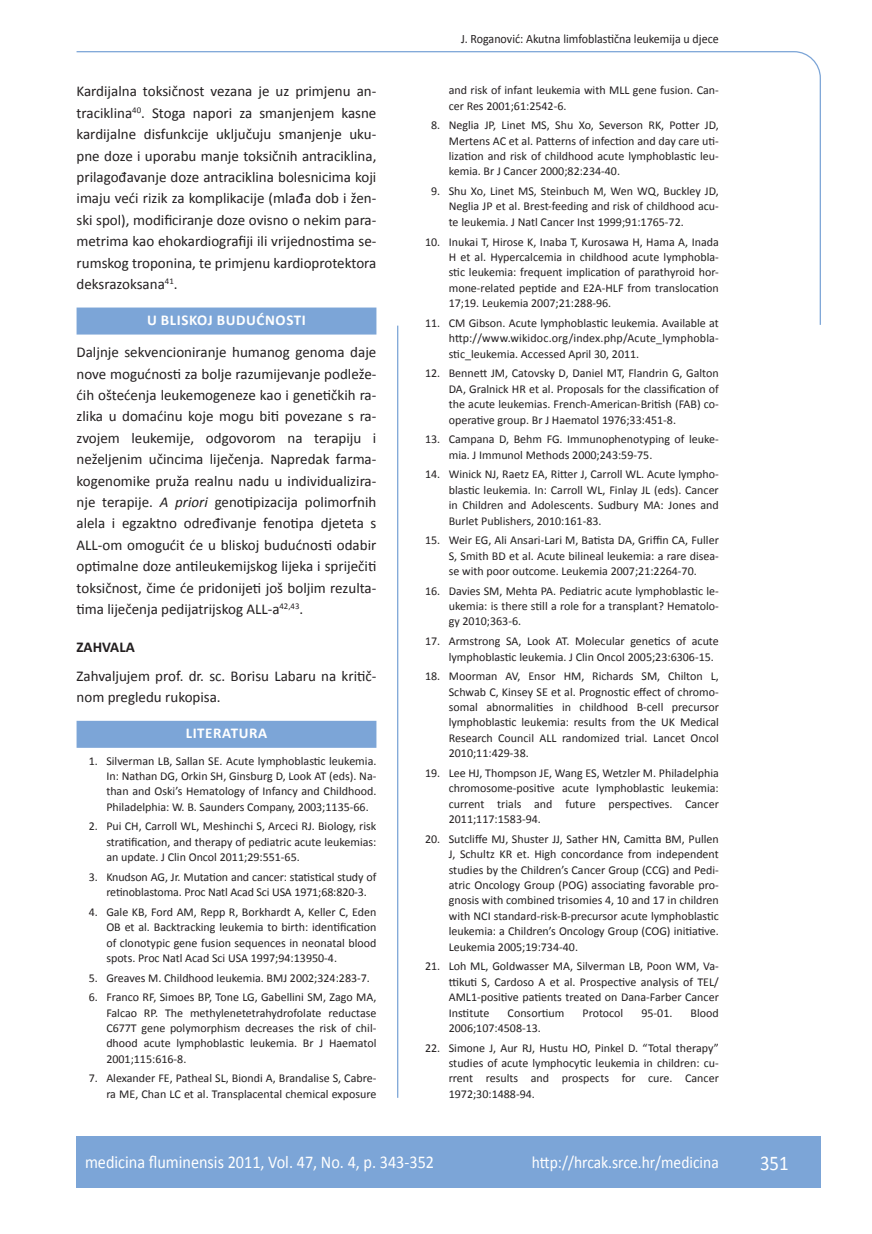
<style>
.page{position:relative;width:872px;height:1234px;background:#fff}
.page>*{position:absolute;margin:0;border:0;box-sizing:border-box;transform-origin:0 0}
.t1{font:21px "Calibri";color:#fff;scale:.9 1}
.t2{font:18px "Calibri";color:#fff;scale:.9 1}
.t3{font:17.25px "Calibri";color:#fff;scale:.9 1}
.osnovni_tekst{font:15px/21.5px "Calibri";color:#231f20;text-align:justify}
.naslov_ruler{font:700 15px "Calibri";letter-spacing:.04em;color:#fff}
.podnaslov{font:700 15px "Calibri";color:#231f20}
.glava{font:12.75px "Calibri";color:#231f20;scale:.94 1}
.literatura{font:12px/15.5px "Calibri";color:#231f20;text-align:justify}
.s1{font-style:italic}
</style>
<div class="page">
<svg style="left:76px;top:51px;width:745px;height:275px"></svg>
<hr style="left:397px;top:325px;width:1px;height:772px;background:#7ca5d7">
<div style="left:77px;top:1135px;width:744px;height:51px;background:#7ca5d7"></div>
<div style="left:77px;top:307px;width:299px;height:27px;background:#7ca5d7"></div>
<div style="left:77px;top:720px;width:299px;height:27px;background:#7ca5d7"></div>
<p class="osnovni_tekst" style="left:77px;top:80px;width:301px">Kardijalna toksičnost vezana je uz primjenu an&shy;traciklina<sup>40</sup>. Stoga napori za smanjenjem kasne kardijalne disfunkcije uključuju smanjenje uku&shy;pne doze i uporabu manje toksičnih antraciklina, prilagođavanje doze antraciklina bolesnicima koji imaju veći rizik za komplikacije (mlađa dob i žen&shy;ski spol), modificiranje doze ovisno o nekim para&shy;metrima kao ehokardiografiji ili vrijednostima se&shy;rumskog troponina, te primjenu kardioprotektora deksrazoksana<sup>41</sup>.</p>
<p class="naslov_ruler" style="left:147px;top:310px;width:160px">U BLISKOJ BUDUĆNOSTI</p>
<p class="osnovni_tekst" style="left:77px;top:341px;width:301px">Daljnje sekvencioniranje humanog genoma daje nove mogućnosti za bolje razumijevanje podleže&shy;ćih oštećenja leukemogeneze kao i genetičkih ra&shy;zlika u domaćinu koje mogu biti povezane s ra&shy;zvojem leukemije, odgovorom na terapiju i neželjenim učincima liječenja. Napredak farma&shy;kogenomike pruža realnu nadu u individualizira&shy;nje terapije. <span class="s1">A priori</span> genotipizacija polimorfnih alela i egzaktno određivanje fenotipa djeteta s ALL-om omogućit će u bliskoj budućnosti odabir optimalne doze antileukemijskog lijeka i spriječiti toksičnost, čime će pridonijeti još boljim rezulta&shy;tima liječenja pedijatrijskog ALL-a<sup>42,43</sup>.</p>
<p class="podnaslov" style="left:77px;top:638px;width:60px">ZAHVALA</p>
<p class="osnovni_tekst" style="left:77px;top:664px;width:301px">Zahvaljujem prof. dr. sc. Borisu Labaru na kritič&shy;nom pregledu rukopisa.</p>
<p class="naslov_ruler" style="left:186px;top:723px;width:83px">LITERATURA</p>
<p class="literatura" style="left:106px;top:752px;width:271px;text-indent:-18px">1. Silverman LB, Sallan SE. Acute lymphoblastic leukemia.<br>In: Nathan DG, Orkin SH, Ginsburg D, Look AT (eds). Na&shy;than and Oski’s Hematology of Infancy and Childhood.<br>Philadelphia: W. B. Saunders Company, 2003;1135-66.</p>
<p class="literatura" style="left:106px;top:817px;width:271px;text-indent:-18px">2. Pui CH, Carroll WL, Meshinchi S, Arceci RJ. Biology, risk stratification, and therapy of pediatric acute leukemias: an update. J Clin Oncol 2011;29:551-65.</p>
<p class="literatura" style="left:106px;top:868px;width:271px;text-indent:-17px">3. Knudson AG, Jr. Mutation and cancer: statistical study of retinoblastoma. Proc Natl Acad Sci USA 1971;68:820-3.</p>
<p class="literatura" style="left:106px;top:903px;width:271px;text-indent:-18px">4. Gale KB, Ford AM, Repp R, Borkhardt A, Keller C, Eden OB et al. Backtracking leukemia to birth: identification of clonotypic gene fusion sequences in neonatal blood spots. Proc Natl Acad Sci USA 1997;94:13950-4.</p>
<p class="literatura" style="left:89px;top:969px;width:283px">5. Greaves M. Childhood leukemia. BMJ 2002;324:283-7.</p>
<p class="literatura" style="left:106px;top:988px;width:271px;text-indent:-18px">6. Franco RF, Simoes BP, Tone LG, Gabellini SM, Zago MA, Falcao RP. The methylenetetrahydrofolate reductase C677T gene polymorphism decreases the risk of chil&shy;dhood acute lymphoblastic leukemia. Br J Haematol 2001;115:616-8.</p>
<p class="literatura" style="left:89px;top:1069px;width:289px;text-align:right">7. Alexander FE, Patheal SL, Biondi A, Brandalise S, Cabre&shy;ra ME, Chan LC et al. Transplacental chemical exposure</p>
<p class="glava" style="left:461px;top:30px;width:275px">J. Roganović: Akutna limfoblastična leukemija u djece</p>
<p class="literatura" style="left:449px;top:82px;width:271px">and risk of infant leukemia with MLL gene fusion. Can&shy;cer Res 2001;61:2542-6.</p>
<p class="literatura" style="left:449px;top:117px;width:271px;text-indent:-18px">8. Neglia JP, Linet MS, Shu Xo, Severson RK, Potter JD, Mertens AC et al. Patterns of infection and day care uti&shy;lization and risk of childhood acute lymphoblastic leu&shy;kemia. Br J Cancer 2000;82:234-40.</p>
<p class="literatura" style="left:449px;top:183px;width:271px;text-indent:-18px">9. Shu Xo, Linet MS, Steinbuch M, Wen WQ, Buckley JD, Neglia JP et al. Brest-feeding and risk of childhood acu&shy;te leukemia. J Natl Cancer Inst 1999;91:1765-72.</p>
<p class="literatura" style="left:449px;top:233px;width:271px;text-indent:-24px">10. Inukai T, Hirose K, Inaba T, Kurosawa H, Hama A, Inada H et al. Hypercalcemia in childhood acute lymphobla&shy;stic leukemia: frequent implication of parathyroid hor&shy;mone-related peptide and E2A-HLF from translocation 17;19. Leukemia 2007;21:288-96.</p>
<p class="literatura" style="left:449px;top:314px;width:272px;text-indent:-24px">11. CM Gibson. Acute lymphoblastic leukemia. Available at http://www.wikidoc.org/index.php/Acute_lymphobla&shy;stic_leukemia. Accessed April 30, 2011.</p>
<p class="literatura" style="left:449px;top:365px;width:272px;text-indent:-24px">12. Bennett JM, Catovsky D, Daniel MT, Flandrin G, Galton DA, Gralnick HR et al. Proposals for the classification of the acute leukemias. French-American-British (FAB) co&shy;operative group. Br J Haematol 1976;33:451-8.</p>
<p class="literatura" style="left:449px;top:431px;width:271px;text-indent:-24px">13. Campana D, Behm FG. Immunophenotyping of leuke&shy;mia. J Immunol Methods 2000;243:59-75.</p>
<p class="literatura" style="left:449px;top:466px;width:271px;text-indent:-24px">14. Winick NJ, Raetz EA, Ritter J, Carroll WL. Acute lympho&shy;blastic leukemia. In: Carroll WL, Finlay JL (eds). Cancer in Children and Adolescents. Sudbury MA: Jones and Burlet Publishers, 2010:161-83.</p>
<p class="literatura" style="left:449px;top:531px;width:271px;text-indent:-24px">15. Weir EG, Ali Ansari-Lari M, Batista DA, Griffin CA, Fuller S, Smith BD et al. Acute bilineal leukemia: a rare disea&shy;se with poor outcome. Leukemia 2007;21:2264-70.</p>
<p class="literatura" style="left:449px;top:582px;width:271px;text-indent:-24px">16. Davies SM, Mehta PA. Pediatric acute lymphoblastic le&shy;ukemia: is there still a role for a transplant? Hematolo&shy;gy 2010;363-6.</p>
<p class="literatura" style="left:449px;top:632px;width:271px;text-indent:-24px">17. Armstrong SA, Look AT. Molecular genetics of acute lymphoblastic leukemia. J Clin Oncol 2005;23:6306-15.</p>
<p class="literatura" style="left:449px;top:667px;width:272px;text-indent:-24px">18. Moorman AV, Ensor HM, Richards SM, Chilton L, Schwab C, Kinsey SE et al. Prognostic effect of chromo&shy;somal abnormalities in childhood B-cell precursor lymphoblastic leukemia: results from the UK Medical Research Council ALL randomized trial. Lancet Oncol 2010;11:429-38.</p>
<p class="literatura" style="left:449px;top:764px;width:271px;text-indent:-24px">19. Lee HJ, Thompson JE, Wang ES, Wetzler M. Philadelphia chromosome-positive acute lymphoblastic leukemia: current trials and future perspectives. Cancer 2011;117:1583-94.</p>
<p class="literatura" style="left:449px;top:830px;width:272px;text-indent:-24px">20. Sutcliffe MJ, Shuster JJ, Sather HN, Camitta BM, Pullen J, Schultz KR et. High concordance from independent studies by the Children’s Cancer Group (CCG) and Pedi&shy;atric Oncology Group (POG) associating favorable pro&shy;gnosis with combined trisomies 4, 10 and 17 in children with NCI standard-risk-B-precursor acute lymphoblastic leukemia: a Children’s Oncology Group (COG) initiative.<br>Leukemia 2005;19:734-40.</p>
<p class="literatura" style="left:449px;top:957px;width:271px;text-indent:-24px">21. Loh ML, Goldwasser MA, Silverman LB, Poon WM, Va&shy;ttikuti S, Cardoso A et al. Prospective analysis of TEL/ AML1-positive patients treated on Dana-Farber Cancer Institute</p>
<p class="literatura" style="left:507px;top:1004px;width:58px">Consortium</p>
<p class="literatura" style="left:582px;top:1004px;width:42px">Protocol</p>
<p class="literatura" style="left:641px;top:1004px;width:33px">95-01.</p>
<p class="literatura" style="left:690px;top:1004px;width:30px">Blood</p>
<p class="literatura" style="left:449px;top:1019px;width:94px">2006;107:4508-13.</p>
<p class="literatura" style="left:449px;top:1039px;width:271px;text-indent:-24px">22. Simone J, Aur RJ, Hustu HO, Pinkel D. “Total therapy” studies of acute lymphocytic leukemia in children: cu&shy;rrent results and prospects for cure. Cancer 1972;30:1488-94.</p>
<p class="t2" style="left:85px;top:1150px;width:389px">medicina fluminensis 2011, Vol. 47, No. 4, p. 343-352</p>
<p class="t3" style="left:532px;top:1151px;width:209px">http://hrcak.srce.hr/medicina</p>
<p class="t1" style="left:760px;top:1149px;width:33px">351</p>
</div>
